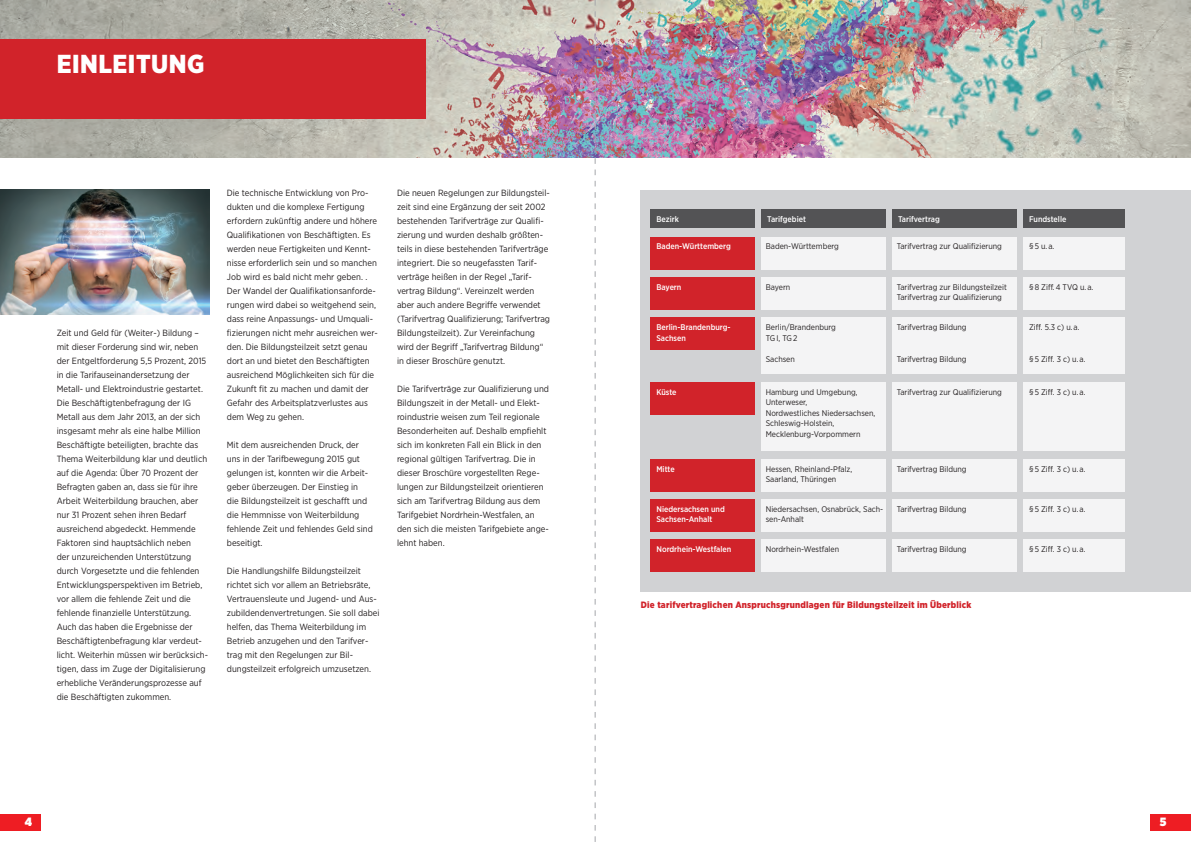
<style>
.page{position:relative;width:1191px;height:842px;background:#fff}
.page>*{position:absolute;margin:0;border:0;box-sizing:border-box;transform-origin:0 0}
.t1{font:900 26px "Gotham Narrow";letter-spacing:.02em;color:#fff}
.t2{font:900 12px "Gotham Narrow";color:#fff}
.t3{font:900 9.2px "Gotham Narrow";letter-spacing:.02em;color:#d1232a}
.t4{font:9px/14px "Gotham Narrow";color:#231f20}
.t5{font:8.2px/10.5px "Gotham Narrow";color:#231f20}
.t6{font:500 8.2px/10.5px "Gotham Narrow";color:#fff}
</style>
<div class="page">
<div style="left:641px;top:190px;width:550px;height:401px;background:#d1d2d4"></div>
<img style="left:0;top:0;width:1191px;height:157px">
<div style="left:0;top:39px;width:425px;height:80px;background:#d1232a"></div>
<div style="left:650px;top:237px;width:105px;height:32px;background:#d1232a"></div>
<div style="left:650px;top:209px;width:105px;height:18px;background:#535355"></div>
<div style="left:761px;top:209px;width:125px;height:18px;background:#535355"></div>
<div style="left:892px;top:209px;width:125px;height:18px;background:#535355"></div>
<div style="left:1023px;top:209px;width:102px;height:18px;background:#535355"></div>
<div style="left:761px;top:237px;width:125px;height:32px;background:#f4f4f5"></div>
<div style="left:892px;top:237px;width:125px;height:32px;background:#f4f4f5"></div>
<div style="left:1023px;top:237px;width:102px;height:32px;background:#f4f4f5"></div>
<div style="left:650px;top:277px;width:105px;height:32px;background:#d1232a"></div>
<div style="left:761px;top:277px;width:125px;height:32px;background:#f4f4f5"></div>
<div style="left:892px;top:277px;width:125px;height:32px;background:#f4f4f5"></div>
<div style="left:1023px;top:277px;width:102px;height:32px;background:#f4f4f5"></div>
<div style="left:650px;top:318px;width:105px;height:32px;background:#d1232a"></div>
<div style="left:761px;top:318px;width:125px;height:56px;background:#f4f4f5"></div>
<div style="left:892px;top:318px;width:125px;height:56px;background:#f4f4f5"></div>
<div style="left:1023px;top:318px;width:102px;height:56px;background:#f4f4f5"></div>
<div style="left:650px;top:382px;width:105px;height:32px;background:#d1232a"></div>
<div style="left:761px;top:382px;width:125px;height:69px;background:#f4f4f5"></div>
<div style="left:892px;top:382px;width:125px;height:69px;background:#f4f4f5"></div>
<div style="left:1023px;top:382px;width:102px;height:69px;background:#f4f4f5"></div>
<div style="left:650px;top:459px;width:105px;height:32px;background:#d1232a"></div>
<div style="left:761px;top:459px;width:125px;height:32px;background:#f4f4f5"></div>
<div style="left:892px;top:459px;width:125px;height:32px;background:#f4f4f5"></div>
<div style="left:1023px;top:459px;width:102px;height:32px;background:#f4f4f5"></div>
<div style="left:650px;top:499px;width:105px;height:32px;background:#d1232a"></div>
<div style="left:761px;top:499px;width:125px;height:32px;background:#f4f4f5"></div>
<div style="left:892px;top:499px;width:125px;height:32px;background:#f4f4f5"></div>
<div style="left:1023px;top:499px;width:102px;height:32px;background:#f4f4f5"></div>
<div style="left:650px;top:540px;width:105px;height:32px;background:#d1232a"></div>
<div style="left:761px;top:540px;width:125px;height:32px;background:#f4f4f5"></div>
<div style="left:892px;top:540px;width:125px;height:32px;background:#f4f4f5"></div>
<div style="left:1023px;top:540px;width:102px;height:32px;background:#f4f4f5"></div>
<img style="left:0;top:190px;width:210px;height:125px">
<div style="left:0;top:814px;width:41px;height:16px;background:#ee1d23"></div>
<div style="left:1150px;top:814px;width:41px;height:16px;background:#ee1d23"></div>
<svg style="left:595px;top:0;width:1px;height:842px"></svg>
<h1 class="t1" style="left:57px;top:46px;width:149px">EINLEITUNG</h1>
<p class="t4" style="left:57px;top:326px;width:153px">Zeit und Geld für (Weiter-) Bildung – mit dieser Forderung sind wir, neben der Entgeltforderung 5,5 Prozent, 2015 in die Tarifauseinandersetzung der Metall- und Elektroindustrie gestartet.<br>Die Beschäftigtenbefragung der IG Metall aus dem Jahr 2013, an der sich insgesamt mehr als eine halbe Million Beschäftigte beteiligten, brachte das Thema Weiterbildung klar und deutlich auf die Agenda: Über 70 Prozent der Befragten gaben an, dass sie für ihre Arbeit Weiterbildung brauchen, aber nur 31 Prozent sehen ihren Bedarf ausreichend abgedeckt. Hemmende Faktoren sind hauptsächlich neben<br>der unzureichenden Unterstützung durch Vorgesetzte und die fehlenden Entwicklungsperspektiven im Betrieb, vor allem die fehlende Zeit und die fehlende finanzielle Unterstützung.<br>Auch das haben die Ergebnisse der Beschäftigtenbefragung klar verdeut&shy;licht. Weiterhin müssen wir berücksich&shy;tigen, dass im Zuge der Digitalisierung erhebliche Veränderungsprozesse auf die Beschäftigten zukommen.</p>
<p class="t4" style="left:227px;top:186px;width:152px">Die technische Entwicklung von Pro&shy;dukten und die komplexe Fertigung erfordern zukünftig andere und höhere Qualifikationen von Beschäftigten. Es werden neue Fertigkeiten und Kennt&shy;nisse erforderlich sein und so manchen Job wird es bald nicht mehr geben. .<br>Der Wandel der Qualifikationsanforde&shy;rungen wird dabei so weitgehend sein, dass reine Anpassungs- und Umquali&shy;fizierungen nicht mehr ausreichen wer&shy;den. Die Bildungsteilzeit setzt genau dort an und bietet den Beschäftigten ausreichend Möglichkeiten sich für die Zukunft fit zu machen und damit der Gefahr des Arbeitsplatzverlustes aus dem Weg zu gehen.</p>
<p class="t4" style="left:227px;top:438px;width:147px">Mit dem ausreichenden Druck, der uns in der Tarifbewegung 2015 gut gelungen ist, konnten wir die Arbeit&shy;geber überzeugen. Der Einstieg in<br>die Bildungsteilzeit ist geschafft und die Hemmnisse von Weiterbildung fehlende Zeit und fehlendes Geld sind beseitigt.</p>
<p class="t4" style="left:227px;top:564px;width:154px">Die Handlungshilfe Bildungsteilzeit richtet sich vor allem an Betriebsräte, Vertrauensleute und Jugend- und Aus&shy;zubildendenvertretungen. Sie soll dabei helfen, das Thema Weiterbildung im Betrieb anzugehen und den Tarifver&shy;trag mit den Regelungen zur Bil&shy;dungsteilzeit erfolgreich umzusetzen.</p>
<p class="t4" style="left:397px;top:186px;width:155px">Die neuen Regelungen zur Bildungsteil&shy;zeit sind eine Ergänzung der seit 2002 bestehenden Tarifverträge zur Qualifi&shy;zierung und wurden deshalb größten&shy;teils in diese bestehenden Tarifverträge integriert. Die so neugefassten Tarif&shy;verträge heißen in der Regel „Tarif&shy;vertrag Bildung“. Vereinzelt werden aber auch andere Begriffe verwendet (Tarifvertrag Qualifizierung; Tarifvertrag Bildungsteilzeit). Zur Vereinfachung wird der Begriff „Tarifvertrag Bildung“ in dieser Broschüre genutzt.</p>
<p class="t4" style="left:397px;top:382px;width:154px">Die Tarifverträge zur Qualifizierung und Bildungszeit in der Metall- und Elekt&shy;roindustrie weisen zum Teil regionale Besonderheiten auf. Deshalb empfiehlt sich im konkreten Fall ein Blick in den regional gültigen Tarifvertrag. Die in dieser Broschüre vorgestellten Rege&shy;lungen zur Bildungsteilzeit orientieren sich am Tarifvertrag Bildung aus dem Tarifgebiet Nordrhein-Westfalen, an den sich die meisten Tarifgebiete ange&shy;lehnt haben.</p>
<p class="t6" style="left:656px;top:213px;width:24px">Bezirk</p>
<p class="t6" style="left:767px;top:213px;width:40px">Tarifgebiet</p>
<p class="t6" style="left:898px;top:213px;width:43px">Tarifvertrag</p>
<p class="t6" style="left:1029px;top:213px;width:39px">Fundstelle</p>
<p class="t5" style="left:765px;top:241px;width:75px">Baden-Württemberg</p>
<p class="t5" style="left:896px;top:241px;width:107px">Tarifvertrag zur Qualifizierung</p>
<p class="t5" style="left:1029px;top:241px;width:27px">§ 5 u. a.</p>
<p class="t6" style="left:656px;top:281px;width:26px">Bayern</p>
<p class="t5" style="left:765px;top:281px;width:26px">Bayern</p>
<p class="t5" style="left:896px;top:281px;width:112px">Tarifvertrag zur Bildungsteilzeit<br>Tarifvertrag zur Qualifizierung</p>
<p class="t5" style="left:1029px;top:281px;width:66px">§ 8 Ziff. 4 TVQ u. a.</p>
<p class="t6" style="left:656px;top:322px;width:76px">Berlin-Brandenburg-<br>Sachsen</p>
<p class="t5" style="left:765px;top:322px;width:72px">Berlin/Brandenburg<br>TG I, TG 2</p>
<p class="t5" style="left:765px;top:353px;width:31px">Sachsen</p>
<p class="t6" style="left:656px;top:241px;width:76px">Baden-Württemberg</p>
<p class="t5" style="left:896px;top:322px;width:71px">Tarifvertrag Bildung</p>
<p class="t5" style="left:896px;top:353px;width:71px">Tarifvertrag Bildung</p>
<p class="t5" style="left:1029px;top:322px;width:52px">Ziff. 5.3 c) u. a.</p>
<p class="t5" style="left:1029px;top:353px;width:58px">§ 5 Ziff. 3 c) u. a.</p>
<p class="t6" style="left:656px;top:386px;width:22px">Küste</p>
<p class="t5" style="left:765px;top:386px;width:111px">Hamburg und Umgebung,<br>Unterweser,<br>Nordwestliches Niedersachsen,<br>Schleswig-Holstein,<br>Mecklenburg-Vorpommern</p>
<p class="t5" style="left:896px;top:386px;width:107px">Tarifvertrag zur Qualifizierung</p>
<p class="t5" style="left:1029px;top:386px;width:58px">§ 5 Ziff. 3 c) u. a.</p>
<p class="t6" style="left:656px;top:463px;width:20px">Mitte</p>
<p class="t5" style="left:765px;top:463px;width:88px">Hessen, Rheinland-Pfalz,<br>Saarland, Thüringen</p>
<p class="t5" style="left:896px;top:463px;width:71px">Tarifvertrag Bildung</p>
<p class="t5" style="left:1029px;top:463px;width:58px">§ 5 Ziff. 3 c) u. a.</p>
<p class="t6" style="left:656px;top:504px;width:70px">Niedersachsen und<br>Sachsen-Anhalt</p>
<p class="t5" style="left:765px;top:504px;width:119px">Niedersachsen, Osnabrück, Sach&shy;sen-Anhalt</p>
<p class="t5" style="left:896px;top:504px;width:71px">Tarifvertrag Bildung</p>
<p class="t5" style="left:1029px;top:504px;width:58px">§ 5 Ziff. 3 c) u. a.</p>
<p class="t6" style="left:656px;top:544px;width:76px">Nordrhein-Westfalen</p>
<p class="t5" style="left:765px;top:544px;width:75px">Nordrhein-Westfalen</p>
<p class="t5" style="left:896px;top:544px;width:71px">Tarifvertrag Bildung</p>
<p class="t5" style="left:1029px;top:544px;width:58px">§ 5 Ziff. 3 c) u. a.</p>
<p class="t3" style="left:641px;top:599px;width:332px">Die tarifvertraglichen Anspruchsgrundlagen für Bildungsteilzeit im Überblick</p>
<h2 class="t2" style="left:25px;top:814px;width:9px">4</h2>
<h2 class="t2" style="left:1159px;top:814px;width:8px">5</h2>
</div>
